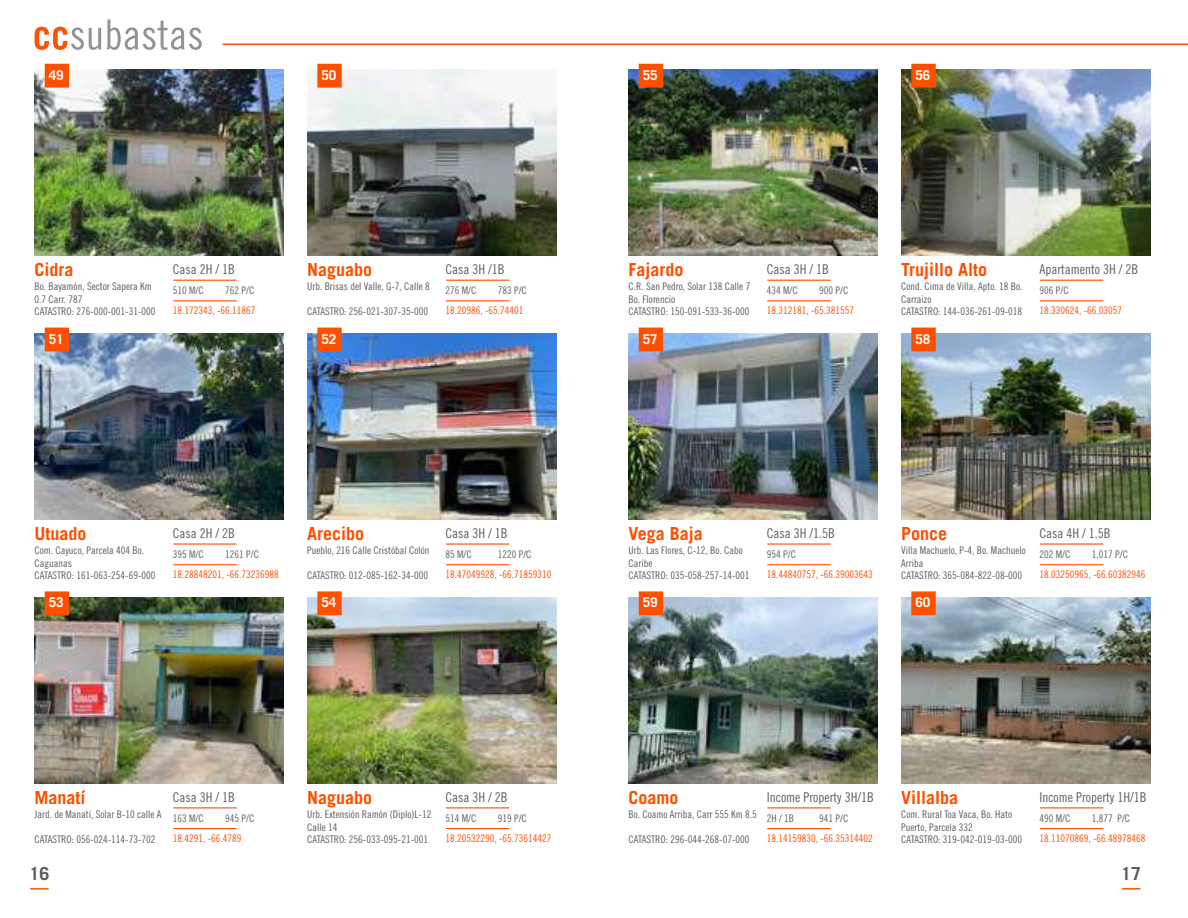
<style>
.page{position:relative;width:1188px;height:918px;background:#fff}
.page>*{position:absolute;margin:0;border:0;box-sizing:border-box;transform-origin:0 0}
.t1{font:700 18px "Trade Gothic LT Std";color:#fd4f00}
.t2{font:700 18px "Trade Gothic LT Std";color:#5a5b5d}
.t3{font:13.5px "Trade Gothic LT Std Cn 18";color:#5f6062}
.t4{font:700 13.5px "Trade Gothic LT Std";color:#fff}
.t5{font:10.5px/12.5px "Trade Gothic LT Std Cn 18";color:#5d5d60}
.t6{font:10.5px "Trade Gothic LT Std Cn 18";color:#fd4f00}
.t7{font:10.5px "Trade Gothic LT Std Cn 18";color:#5f6062}
</style>
<div class="page">
<svg style="left:30px;top:888px;width:19px;height:2px"></svg>
<svg style="left:1122px;top:888px;width:18px;height:2px"></svg>
<hr style="left:222px;top:44px;width:966px;height:1px;background:#ef5124">
<svg style="left:35px;top:27px;width:66px;height:23px"></svg>
<svg style="left:107px;top:19px;width:95px;height:31px"></svg>
<img style="left:35px;top:69px;width:248px;height:187px">
<div style="left:45px;top:64px;width:24px;height:24px;background:#fd4f00"></div>
<hr style="left:173px;top:280px;width:64px;height:1px;background:#fd4f00">
<hr style="left:173px;top:300px;width:64px;height:1px;background:#fd4f00">
<img style="left:307px;top:69px;width:249px;height:187px">
<div style="left:317px;top:64px;width:25px;height:24px;background:#fd4f00;border:2px solid #fd4f00"></div>
<hr style="left:446px;top:280px;width:63px;height:1px;background:#fd4f00">
<hr style="left:446px;top:300px;width:63px;height:1px;background:#fd4f00">
<img style="left:35px;top:333px;width:248px;height:187px">
<div style="left:45px;top:328px;width:24px;height:23px;background:#fd4f00"></div>
<hr style="left:173px;top:543px;width:64px;height:2px;background:#fd4f00">
<hr style="left:173px;top:564px;width:64px;height:1px;background:#fd4f00">
<img style="left:307px;top:333px;width:249px;height:187px">
<div style="left:317px;top:328px;width:25px;height:23px;background:#fd4f00;border:2px solid #fd4f00"></div>
<hr style="left:446px;top:543px;width:63px;height:2px;background:#fd4f00">
<hr style="left:446px;top:564px;width:63px;height:1px;background:#fd4f00">
<img style="left:35px;top:597px;width:248px;height:186px">
<div style="left:45px;top:591px;width:24px;height:24px;background:#fd4f00"></div>
<hr style="left:173px;top:807px;width:64px;height:1px;background:#fd4f00">
<hr style="left:173px;top:828px;width:64px;height:1px;background:#fd4f00">
<img style="left:307px;top:597px;width:249px;height:186px">
<div style="left:317px;top:591px;width:25px;height:24px;background:#fd4f00;border:2px solid #fd4f00"></div>
<hr style="left:446px;top:807px;width:63px;height:1px;background:#fd4f00">
<hr style="left:446px;top:828px;width:63px;height:1px;background:#fd4f00">
<img style="left:629px;top:69px;width:248px;height:187px">
<div style="left:639px;top:64px;width:24px;height:24px;background:#fd4f00"></div>
<hr style="left:767px;top:280px;width:64px;height:1px;background:#fd4f00">
<hr style="left:767px;top:300px;width:64px;height:1px;background:#fd4f00">
<img style="left:901px;top:69px;width:249px;height:187px">
<div style="left:911px;top:64px;width:25px;height:24px;background:#fd4f00;border:2px solid #fd4f00"></div>
<hr style="left:1040px;top:280px;width:63px;height:1px;background:#fd4f00">
<hr style="left:1040px;top:300px;width:63px;height:1px;background:#fd4f00">
<img style="left:629px;top:333px;width:248px;height:187px">
<div style="left:639px;top:328px;width:24px;height:23px;background:#fd4f00"></div>
<hr style="left:767px;top:543px;width:64px;height:2px;background:#fd4f00">
<hr style="left:767px;top:564px;width:64px;height:1px;background:#fd4f00">
<img style="left:901px;top:333px;width:249px;height:187px">
<div style="left:911px;top:328px;width:25px;height:23px;background:#fd4f00;border:2px solid #fd4f00"></div>
<hr style="left:1040px;top:543px;width:63px;height:2px;background:#fd4f00">
<hr style="left:1040px;top:564px;width:63px;height:1px;background:#fd4f00">
<img style="left:629px;top:597px;width:248px;height:186px">
<div style="left:639px;top:591px;width:24px;height:24px;background:#fd4f00"></div>
<hr style="left:767px;top:807px;width:64px;height:1px;background:#fd4f00">
<hr style="left:767px;top:828px;width:64px;height:1px;background:#fd4f00">
<img style="left:901px;top:597px;width:249px;height:186px">
<div style="left:911px;top:591px;width:25px;height:24px;background:#fd4f00;border:2px solid #fd4f00"></div>
<hr style="left:1040px;top:807px;width:63px;height:1px;background:#fd4f00">
<hr style="left:1040px;top:828px;width:63px;height:1px;background:#fd4f00">
<p class="t4" style="left:49px;top:67px;width:17px">49</p>
<p class="t4" style="left:321px;top:67px;width:17px">50</p>
<p class="t4" style="left:643px;top:67px;width:17px">55</p>
<p class="t4" style="left:915px;top:67px;width:17px">56</p>
<h1 class="t1" style="left:35px;top:259px;width:41px">Cidra</h1>
<p class="t3" style="left:173px;top:261px;width:64px">Casa 2H / 1B</p>
<h1 class="t1" style="left:307px;top:259px;width:66px">Naguabo</h1>
<p class="t3" style="left:445px;top:261px;width:61px">Casa 3H /1B</p>
<h1 class="t1" style="left:629px;top:259px;width:56px">Fajardo</h1>
<p class="t3" style="left:767px;top:261px;width:64px">Casa 3H / 1B</p>
<h1 class="t1" style="left:901px;top:259px;width:88px">Trujillo Alto</h1>
<p class="t3" style="left:1039px;top:261px;width:100px">Apartamento 3H / 2B</p>
<p class="t5" style="left:35px;top:280px;width:123px">Bo. Bayamón, Sector Sapera Km<br>0.7 Carr. 787<br>CATASTRO: 276-000-001-31-000</p>
<p class="t7" style="left:173px;top:284px;width:32px">510 M/C</p>
<p class="t6" style="left:173px;top:304px;width:84px">18.172343, -66.11867</p>
<p class="t7" style="left:225px;top:284px;width:31px">762 P/C</p>
<p class="t5" style="left:307px;top:280px;width:124px">Urb. Brisas del Valle, G-7, Calle 8</p>
<p class="t5" style="left:307px;top:305px;width:123px">CATASTRO: 256-021-307-35-000</p>
<p class="t7" style="left:445px;top:284px;width:32px">276 M/C</p>
<p class="t6" style="left:445px;top:304px;width:80px">18.20986, -65.74401</p>
<p class="t7" style="left:498px;top:284px;width:31px">783 P/C</p>
<p class="t5" style="left:629px;top:280px;width:123px">C.R. San Pedro, Solar 138 Calle 7<br>Bo. Florencio<br>CATASTRO: 150-091-533-36-000</p>
<p class="t7" style="left:767px;top:284px;width:32px">434 M/C</p>
<p class="t6" style="left:767px;top:304px;width:89px">18.312181, -65.381557</p>
<p class="t7" style="left:819px;top:284px;width:31px">900 P/C</p>
<p class="t5" style="left:901px;top:280px;width:123px">Cond. Cima de Villa, Apto. 18 Bo.<br>Carraizo<br>CATASTRO: 144-036-261-09-018</p>
<p class="t7" style="left:1040px;top:284px;width:31px">906 P/C</p>
<p class="t6" style="left:1039px;top:304px;width:84px">18.330624, -66.03057</p>
<p class="t4" style="left:49px;top:330px;width:17px">51</p>
<p class="t4" style="left:321px;top:330px;width:17px">52</p>
<p class="t4" style="left:643px;top:330px;width:17px">57</p>
<p class="t4" style="left:915px;top:330px;width:17px">58</p>
<h1 class="t1" style="left:35px;top:523px;width:54px">Utuado</h1>
<p class="t3" style="left:173px;top:525px;width:64px">Casa 2H / 2B</p>
<h1 class="t1" style="left:307px;top:523px;width:59px">Arecibo</h1>
<p class="t3" style="left:445px;top:525px;width:64px">Casa 3H / 1B</p>
<h1 class="t1" style="left:629px;top:523px;width:76px">Vega Baja</h1>
<p class="t3" style="left:767px;top:525px;width:70px">Casa 3H /1.5B</p>
<h1 class="t1" style="left:901px;top:523px;width:48px">Ponce</h1>
<p class="t3" style="left:1039px;top:525px;width:73px">Casa 4H / 1.5B</p>
<p class="t5" style="left:35px;top:544px;width:123px">Com. Cayuco, Parcela 404 Bo.<br>Caguanas<br>CATASTRO: 161-063-254-69-000</p>
<p class="t7" style="left:173px;top:548px;width:32px">395 M/C</p>
<p class="t6" style="left:173px;top:568px;width:108px">18.28848201, -66.73236988</p>
<p class="t7" style="left:225px;top:548px;width:35px">1261 P/C</p>
<p class="t5" style="left:307px;top:544px;width:124px">Pueblo, 216 Calle Cristóbal Colón</p>
<p class="t5" style="left:307px;top:569px;width:123px">CATASTRO: 012-085-162-34-000</p>
<p class="t7" style="left:445px;top:548px;width:28px">85 M/C</p>
<p class="t6" style="left:445px;top:568px;width:108px">18.47049928, -66.71859310</p>
<p class="t7" style="left:498px;top:548px;width:35px">1220 P/C</p>
<p class="t5" style="left:629px;top:544px;width:123px">Urb. Las Flores, C-12, Bo. Cabo<br>Caribe<br>CATASTRO: 035-058-257-14-001</p>
<p class="t7" style="left:767px;top:548px;width:31px">954 P/C</p>
<p class="t6" style="left:767px;top:568px;width:108px">18.44840757, -66.39003643</p>
<p class="t5" style="left:901px;top:544px;width:126px">Villa Machuelo, P-4, Bo. Machuelo<br>Arriba<br>CATASTRO: 365-084-822-08-000</p>
<p class="t7" style="left:1039px;top:548px;width:32px">202 M/C</p>
<p class="t6" style="left:1039px;top:568px;width:108px">18.03250965, -66.60382946</p>
<p class="t7" style="left:1092px;top:548px;width:38px">1,017 P/C</p>
<p class="t4" style="left:49px;top:594px;width:17px">53</p>
<p class="t4" style="left:321px;top:594px;width:17px">54</p>
<p class="t4" style="left:643px;top:594px;width:17px">59</p>
<p class="t4" style="left:915px;top:594px;width:17px">60</p>
<h1 class="t1" style="left:35px;top:786px;width:53px">Manatí</h1>
<p class="t3" style="left:173px;top:789px;width:64px">Casa 3H / 1B</p>
<h1 class="t1" style="left:307px;top:786px;width:66px">Naguabo</h1>
<p class="t3" style="left:445px;top:789px;width:64px">Casa 3H / 2B</p>
<h1 class="t1" style="left:629px;top:786px;width:52px">Coamo</h1>
<p class="t3" style="left:767px;top:789px;width:109px">Income Property 3H/1B</p>
<h1 class="t1" style="left:901px;top:786px;width:59px">Villalba</h1>
<p class="t3" style="left:1039px;top:789px;width:109px">Income Property 1H/1B</p>
<p class="t5" style="left:35px;top:808px;width:129px">Jard. de Manatí, Solar B-10 calle A</p>
<p class="t5" style="left:35px;top:833px;width:123px">CATASTRO: 056-024-114-73-702</p>
<p class="t7" style="left:173px;top:812px;width:32px">163 M/C</p>
<p class="t6" style="left:173px;top:832px;width:70px">18.4291, -66.4789</p>
<p class="t7" style="left:225px;top:812px;width:31px">945 P/C</p>
<p class="t5" style="left:307px;top:808px;width:126px">Urb. Extensión Ramón (Diplo)L-12<br>Calle 14<br>CATASTRO: 256-033-095-21-001</p>
<p class="t7" style="left:445px;top:812px;width:32px">514 M/C</p>
<p class="t6" style="left:445px;top:832px;width:108px">18.20532290, -65.73614427</p>
<p class="t7" style="left:498px;top:812px;width:31px">919 P/C</p>
<p class="t5" style="left:629px;top:808px;width:130px">Bo. Coamo Arriba, Carr 555 Km 8.5</p>
<p class="t5" style="left:629px;top:833px;width:123px">CATASTRO: 296-044-268-07-000</p>
<p class="t7" style="left:767px;top:812px;width:29px">2H / 1B</p>
<p class="t6" style="left:767px;top:832px;width:108px">18.14159830, -66.35314402</p>
<p class="t7" style="left:819px;top:812px;width:31px">941 P/C</p>
<p class="t5" style="left:901px;top:808px;width:123px">Com. Rural Toa Vaca, Bo. Hato<br>Puerto, Parcela 332<br>CATASTRO: 319-042-019-03-000</p>
<p class="t7" style="left:1039px;top:812px;width:32px">490 M/C</p>
<p class="t6" style="left:1039px;top:832px;width:108px">18.11070869, -66.48978468</p>
<p class="t7" style="left:1092px;top:812px;width:40px">1,877 P/C</p>
<h1 class="t2" style="left:29px;top:863px;width:22px">16</h1>
<h1 class="t2" style="left:1121px;top:863px;width:22px">17</h1>
</div>
